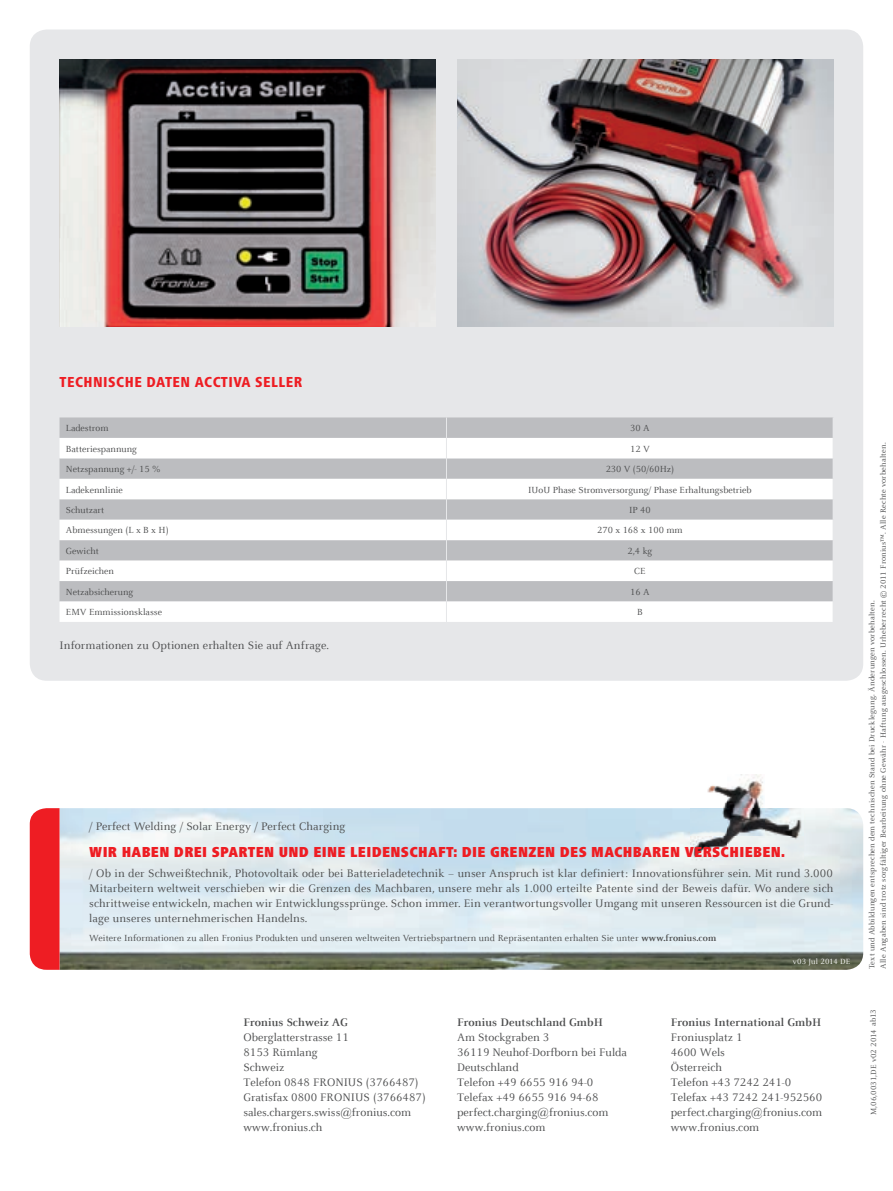
<style>
.page{position:relative;width:893px;height:1191px;background:#fff}
.page>*{position:absolute;margin:0;border:0;box-sizing:border-box;transform-origin:0 0}
.t1{font:900 condensed 15px "Frutiger Next LTW1 G";letter-spacing:.02em;color:#ee1d23}
.t2{font:800 condensed 15px "Frutiger Next LTW1 G";letter-spacing:.03em;color:#ee1d23}
.t3{font:12px/15px "Celeste Offc Pro";color:#4b4c4d}
.t4{font:700 12px "Celeste Offc Pro";letter-spacing:.01em;color:#4b4c4d}
.t5{font:9.75px "Celeste Offc Pro";color:#4b4c4d}
.t6{font:8.25px/11.2px "Celeste Offc Pro";letter-spacing:.02em;color:#4b4c4d}
.t7{font:8.25px "Celeste Offc Pro";letter-spacing:.01em;color:#fff}
.s1{font-weight:700}
</style>
<div class="page">
<img style="left:60px;top:808px;width:803px;height:161px">
<img style="left:690px;top:774px;width:113px;height:90px">
<div style="left:30px;top:808px;width:30px;height:161px;background:#ee1d23"></div>
<div style="left:30px;top:30px;width:833px;height:651px;background:#e6e7e9;border-radius:17px"></div>
<div style="left:60px;top:417px;width:773px;height:21px;background:#bcbdc0"></div>
<svg style="left:60px;top:438px;width:386px;height:184px;background:#e1e1e3"></svg>
<svg style="left:447px;top:438px;width:386px;height:184px;background:#e1e1e3"></svg>
<svg style="left:446px;top:417px;width:1px;height:21px"></svg>
<img style="left:457px;top:60px;width:376px;height:266px">
<img style="left:60px;top:60px;width:376px;height:266px">
<p class="t2" style="left:60px;top:373px;width:244px">TECHNISCHE DATEN ACCTIVA SELLER</p>
<p class="t5" style="left:66px;top:422px;width:44px">Ladestrom</p>
<p class="t5" style="left:630px;top:422px;width:21px">30 A</p>
<p class="t5" style="left:66px;top:443px;width:73px">Batteriespannung</p>
<p class="t5" style="left:630px;top:443px;width:21px">12 V</p>
<p class="t5" style="left:66px;top:463px;width:96px">Netzspannung +/- 15 %</p>
<p class="t5" style="left:606px;top:463px;width:70px">230 V (50/60Hz)</p>
<p class="t5" style="left:66px;top:483px;width:59px">Ladekennlinie</p>
<p class="t5" style="left:528px;top:483px;width:225px">IUoU Phase Stromversorgung/ Phase Erhaltungsbetrieb</p>
<p class="t5" style="left:66px;top:504px;width:40px">Schutzart</p>
<p class="t5" style="left:629px;top:504px;width:23px">IP 40</p>
<p class="t5" style="left:66px;top:524px;width:104px">Abmessungen (L x B x H)</p>
<p class="t5" style="left:597px;top:524px;width:87px">270 x 168 x 100 mm</p>
<p class="t5" style="left:66px;top:545px;width:34px">Gewicht</p>
<p class="t5" style="left:627px;top:545px;width:26px">2,4 kg</p>
<p class="t5" style="left:66px;top:565px;width:50px">Prüfzeichen</p>
<p class="t5" style="left:634px;top:565px;width:13px">CE</p>
<p class="t5" style="left:66px;top:586px;width:69px">Netzabsicherung</p>
<p class="t5" style="left:630px;top:586px;width:21px">16 A</p>
<p class="t5" style="left:66px;top:606px;width:98px">EMV Emmissionsklasse</p>
<p class="t5" style="left:637px;top:606px;width:7px">B</p>
<p class="t3" style="left:60px;top:637px;width:271px">Informationen zu Optionen erhalten Sie auf Anfrage.</p>
<p class="t3" style="left:89px;top:818px;width:258px">/ Perfect Welding / Solar Energy / Perfect Charging</p>
<p class="t1" style="left:89px;top:843px;width:697px">WIR HABEN DREI SPARTEN UND EINE LEIDENSCHAFT: DIE GRENZEN DES MACHBAREN VERSCHIEBEN.</p>
<p class="t3" style="left:89px;top:865px;width:746px;text-align:justify">/ Ob in der Schweißtechnik, Photovoltaik oder bei Batterieladetechnik − unser Anspruch ist klar definiert: Innovationsführer sein. Mit rund 3.000<br>Mitarbeitern weltweit verschieben wir die Grenzen des Machbaren, unsere mehr als 1.000 erteilte Patente sind der Beweis dafür. Wo andere sich schrittweise entwickeln, machen wir Entwicklungssprünge. Schon immer. Ein verantwortungsvoller Umgang mit unseren Ressourcen ist die Grund&shy;lage unseres unternehmerischen Handelns.</p>
<p class="t5" style="left:89px;top:932px;width:628px">Weitere Informationen zu allen Fronius Produkten und unseren weltweiten Vertriebspartnern und Repräsentanten erhalten Sie unter <span class="s1">www.fronius.com</span></p>
<p class="t7" style="left:793px;top:956px;width:59px">v03 Jul 2014 DE</p>
<p class="t6" style="left:866px;top:969px;width:528px;rotate:-90deg">Text und Abbildungen entsprechen dem technischen Stand bei Drucklegung. Änderungen vorbehalten.<br>Alle Angaben sind trotz sorgfältiger Bearbeitung ohne Gewähr - Haftung ausgeschlossen. Urheberrecht © 2011 Fronius™. Alle Rechte vorbehalten.</p>
<p class="t4" style="left:243px;top:1015px;width:106px">Fronius Schweiz AG</p>
<p class="t3" style="left:243px;top:1030px;width:184px">Oberglatterstrasse 11<br>8153 Rümlang<br>Schweiz<br>Telefon 0848 FRONIUS (3766487)<br>Gratisfax 0800 FRONIUS (3766487) sales.chargers.swiss@fronius.com www.fronius.ch</p>
<p class="t4" style="left:457px;top:1015px;width:147px">Fronius Deutschland GmbH</p>
<p class="t3" style="left:457px;top:1030px;width:171px">Am Stockgraben 3<br>36119 Neuhof-Dorfborn bei Fulda<br>Deutschland<br>Telefon +49 6655 916 94-0<br>Telefax +49 6655 916 94-68 perfect.charging@fronius.com www.fronius.com</p>
<p class="t4" style="left:671px;top:1015px;width:152px">Fronius International GmbH</p>
<p class="t6" style="left:868px;top:1115px;width:108px;rotate:-90deg">M,06,0031,DE v02 2014 ab13</p>
<p class="t3" style="left:671px;top:1030px;width:153px">Froniusplatz 1<br>4600 Wels<br>Österreich<br>Telefon +43 7242 241-0<br>Telefax +43 7242 241-952560 perfect.charging@fronius.com www.fronius.com</p>
</div>
